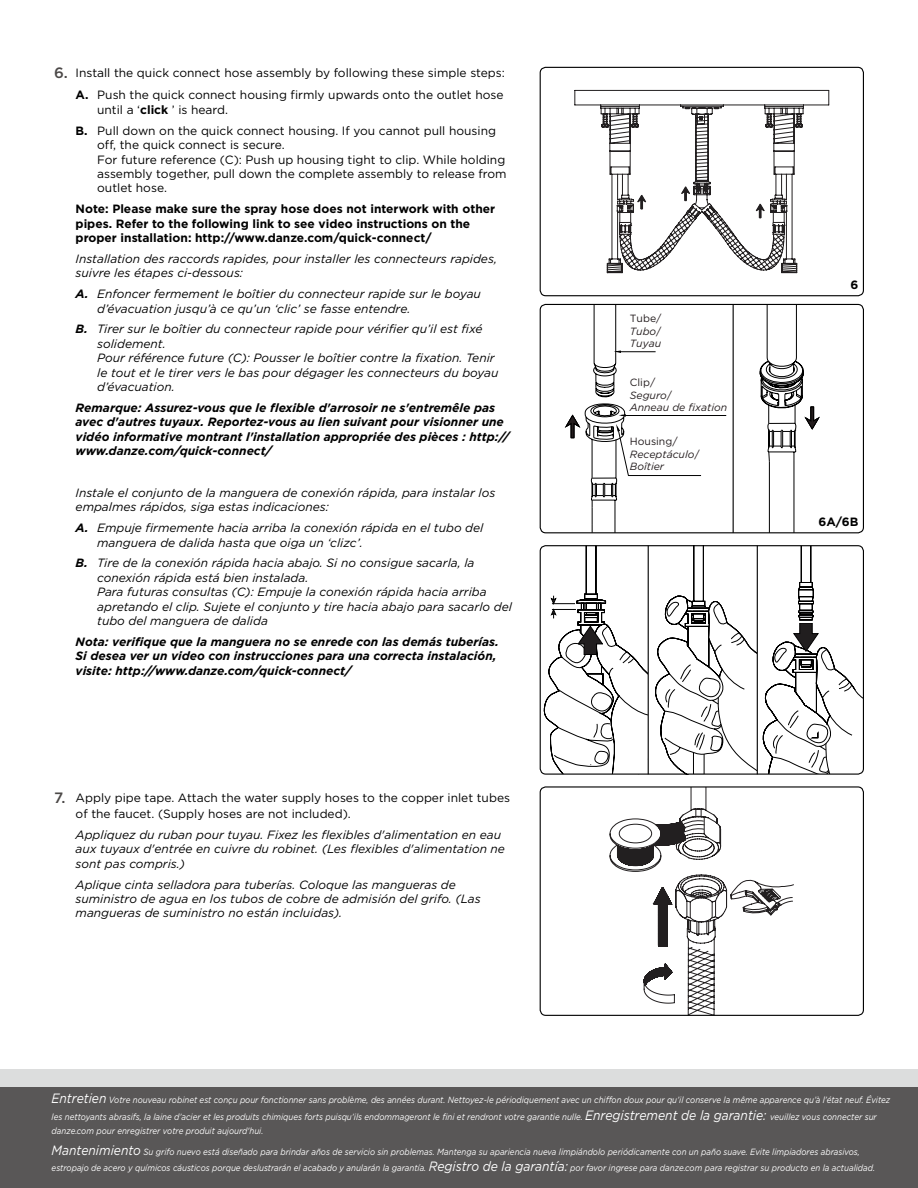
<style>
.page{position:relative;width:918px;height:1188px;background:#fff}
.page>*{position:absolute;margin:0;border:0;box-sizing:border-box;transform-origin:0 0}
.t1{font:italic 12px/14.4px "Gotham";color:#000}
.t2{font:12px/14.4px "Gotham";color:#000}
.t3{font:italic 700 12px/14.4px "Gotham";color:#000}
.t4{font:700 12px/14.4px "Gotham";color:#000}
.t5{font:italic 10.5px/12.6px "Gotham";color:#231c1d}
.t6{font:italic 9px/16.2px "Gotham";color:#fff;scale:.89 1}
.s1{font-weight:500;font-size:15px;color:#4c4948}
.s2{font-weight:700}
.s3{font-style:normal}
.s4{font-size:13.5px}
</style>
<div class="page">
<div style="left:0;top:1070px;width:918px;height:118px;background:#dcdddd"></div>
<div style="left:0;top:1087px;width:918px;height:101px;background:#595757"></div>
<svg style="left:574px;top:90px;width:255px;height:183px"></svg>
<div style="left:540px;top:67px;width:324px;height:229px;border:1px solid #000;border-radius:6px"></div>
<svg style="left:565px;top:306px;width:255px;height:225px"></svg>
<div style="left:540px;top:304px;width:324px;height:229px;border:1px solid #000;border-radius:6px"></div>
<hr style="left:733px;top:304px;width:1px;height:229px;background:#000">
<svg style="left:655px;top:546px;width:208px;height:227px"></svg>
<svg style="left:543px;top:547px;width:105px;height:226px"></svg>
<div style="left:540px;top:545px;width:324px;height:230px;border:1px solid #000;border-radius:6px"></div>
<hr style="left:757px;top:546px;width:1px;height:228px;background:#000">
<hr style="left:648px;top:546px;width:1px;height:228px;background:#000">
<svg style="left:610px;top:788px;width:184px;height:226px"></svg>
<div style="left:540px;top:786px;width:324px;height:230px;border:1px solid #000;border-radius:6px"></div>
<p class="t2" style="left:54px;top:61px;width:452px;line-height:23px;text-align:right"><span class="s1">6.</span> Install the quick connect hose assembly by following these simple steps:<br><span class="s2">A.</span> Push the quick connect housing firmly upwards onto the outlet hose</p>
<p class="t2" style="left:76px;top:99px;width:422px;line-height:20.9px;text-indent:22px">until a ‘<span class="s2">click</span> ’ is heard.<br><span class="s2">B.</span> Pull down on the quick connect housing. If you cannot pull housing</p>
<p class="t2" style="left:97px;top:137px;width:411px">off, the quick connect is secure.<br>For future reference (C): Push up housing tight to clip. While holding assembly together, pull down the complete assembly to release from outlet hose.</p>
<p class="t4" style="left:76px;top:202px;width:421px">Note: Please make sure the spray hose does not interwork with other pipes. Refer to the following link to see video instructions on the proper installation: http://www.danze.com/quick-connect/</p>
<p class="t1" style="left:76px;top:251px;width:423px">Installation des raccords rapides, pour installer les connecteurs rapides, suivre les étapes ci-dessous:</p>
<p class="t1" style="left:97px;top:286px;width:385px;text-indent:-22px"><span class="s2">A.</span> Enfoncer fermement le boîtier du connecteur rapide sur le boyau d’évacuation jusqu’à ce qu’un ‘clic’ se fasse entendre.</p>
<p class="t1" style="left:97px;top:322px;width:403px;text-indent:-22px"><span class="s2">B.</span> Tirer sur le boîtier du connecteur rapide pour vérifier qu’il est fixé solidement.<br>Pour référence future (C): Pousser le boîtier contre la fixation. Tenir le tout et le tirer vers le bas pour dégager les connecteurs du boyau d’évacuation.</p>
<p class="t3" style="left:76px;top:400px;width:435px">Remarque: Assurez-vous que le flexible d'arrosoir ne s'entremêle pas avec d'autres tuyaux. Reportez-vous au lien suivant pour visionner une vidéo informative montrant l'installation appropriée des pièces : http:// www.danze.com/quick-connect/</p>
<p class="t1" style="left:76px;top:485px;width:421px">Instale el conjunto de la manguera de conexión rápida, para instalar los empalmes rápidos, siga estas indicaciones:</p>
<p class="t1" style="left:97px;top:521px;width:388px;text-indent:-22px"><span class="s2">A.</span> Empuje firmemente hacia arriba la conexión rápida en el tubo del manguera de dalida hasta que oiga un ‘clizc’.</p>
<p class="t1" style="left:97px;top:556px;width:416px;text-indent:-22px"><span class="s2">B.</span> Tire de la conexión rápida hacia abajo. Si no consigue sacarla, la conexión rápida está bien instalada.<br>Para futuras consultas (C): Empuje la conexión rápida hacia arriba apretando el clip. Sujete el conjunto y tire hacia abajo para sacarlo del tubo del manguera de dalida</p>
<p class="t3" style="left:76px;top:634px;width:425px">Nota: verifique que la manguera no se enrede con las demás tuberías.<br>Si desea ver un video con instrucciones para una correcta instalación, visite: http://www.danze.com/quick-connect/</p>
<p class="t2" style="left:76px;top:789px;width:436px;line-height:16.5px;text-indent:-22px"><span class="s1">7.</span> Apply pipe tape. Attach the water supply hoses to the copper inlet tubes of the faucet. (Supply hoses are not included).</p>
<p class="t1" style="left:76px;top:827px;width:431px">Appliquez du ruban pour tuyau. Fixez les flexibles d'alimentation en eau aux tuyaux d'entrée en cuivre du robinet. (Les flexibles d'alimentation ne sont pas compris.)</p>
<p class="t1" style="left:76px;top:877px;width:407px">Aplique cinta selladora para tuberías. Coloque las mangueras de suministro de agua en los tubos de cobre de admisión del grifo. (Las mangueras de suministro no están incluidas).</p>
<p class="t5" style="left:630px;top:312px;width:33px;text-align:justify"><span class="s3">Tube/ </span>Tubo<span class="s3">/ </span>Tuyau</p>
<p class="t5" style="left:630px;top:376px;width:99px"><span class="s3">Clip/<br></span>Seguro<span class="s3">/<br></span>Anneau de fixation</p>
<p class="t5" style="left:630px;top:435px;width:71px"><span class="s3">Housing/<br></span>Receptáculo<span class="s3">/<br></span>Boîtier</p>
<p class="t4" style="left:851px;top:278px;width:9px">6</p>
<p class="t4" style="left:818px;top:515px;width:41px">6A/6B</p>
<p class="t6" style="left:52px;top:1092px;width:944px"><span class="s4">Entretien</span> Votre nouveau robinet est conçu pour fonctionner sans problème, des années durant. Nettoyez-le périodiquement avec un chiffon doux pour qu’il conserve la même apparence qu’à l’état neuf. Évitez les nettoyants abrasifs, la laine d’acier et les produits chimiques forts puisqu’ils endommageront le fini et rendront votre garantie nulle. <span class="s4">Enregistrement de la garantie:</span> veuillez vous connecter sur</p>
<p class="t6" style="left:52px;top:1122px;width:239px">danze.com pour enregistrer votre produit aujourd'hui.</p>
<p class="t6" style="left:52px;top:1143px;width:927px"><span class="s4">Mantenimiento</span> Su grifo nuevo está diseñado para brindar años de servicio sin problemas. Mantenga su apariencia nueva limpiándolo periódicamente con un paño suave. Evite limpiadores abrasivos, estropajo de acero y químicos cáusticos porque deslustrarán el acabado y anularán la garantía. <span class="s4">Registro de la garantía:</span> por favor ingrese para danze.com para registrar su producto en la actualidad.</p>
</div>
